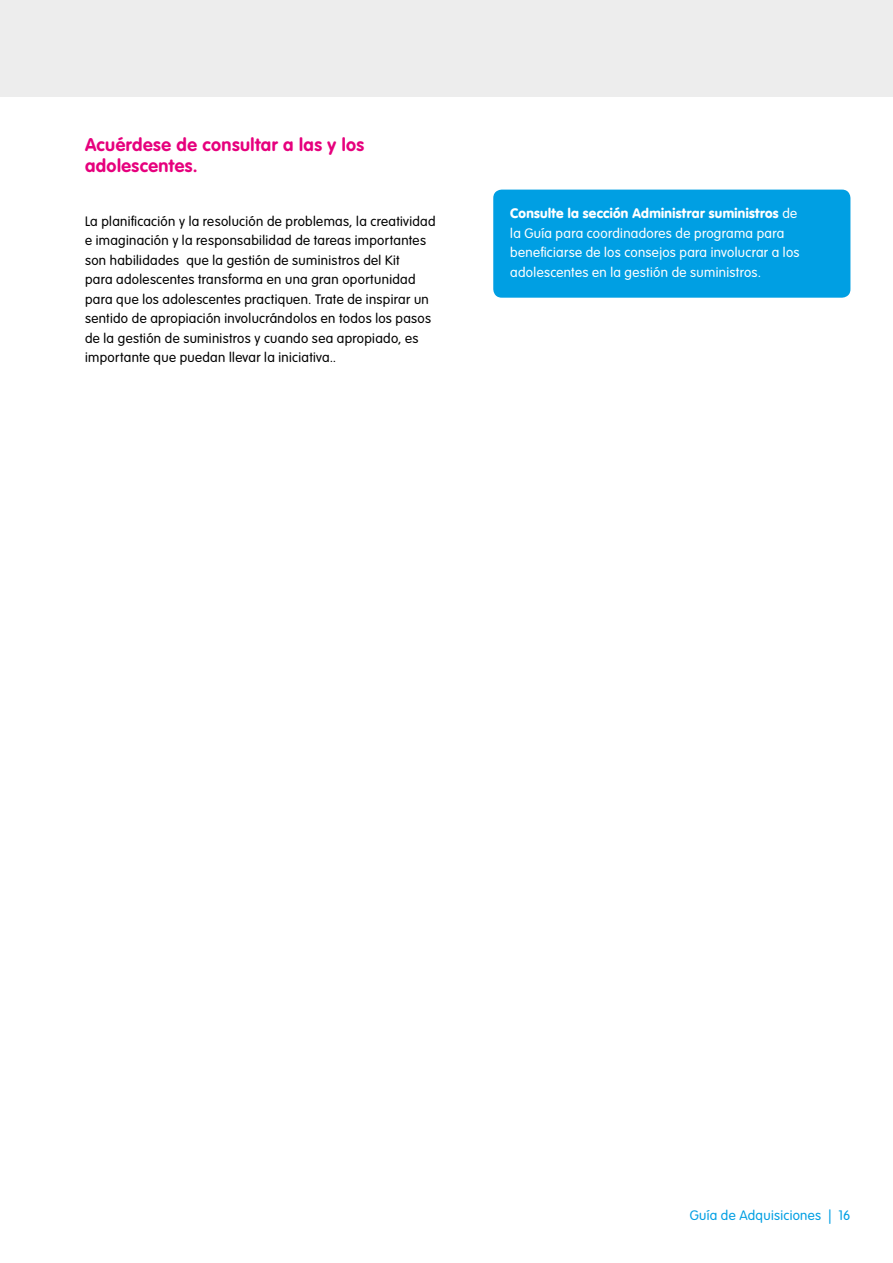
<style>
.page{position:relative;width:893px;height:1263px;background:#fff}
.page>*{position:absolute;margin:0;border:0;box-sizing:border-box;transform-origin:0 0}
.t1{font:700 18px/21.6px "VAG Rounded Std";letter-spacing:.025em;color:#e6007d}
.t2{font:300 13.5px/19.5px "VAG Rounded Std";letter-spacing:.025em;color:#000}
.t3{font:300 13.5px/19.5px "VAG Rounded Std";letter-spacing:.025em;color:#fff}
.t4{font:300 13.5px "VAG Rounded Std";letter-spacing:.025em;color:#009fe3}
.s1{font-weight:900}
</style>
<div class="page">
<div style="left:0;top:0;width:893px;height:97px;background:#ededed"></div>
<div style="left:493px;top:190px;width:357px;height:108px;background:#009fe3;border-radius:9px"></div>
<h1 class="t1" style="left:85px;top:134px;width:281px">Acuérdese de consultar a las y los adolescentes.</h1>
<p class="t2" style="left:85px;top:212px;width:352px">La planificación y la resolución de problemas, la creatividad e imaginación y la responsabilidad de tareas importantes son habilidades que la gestión de suministros del Kit<br>para adolescentes transforma en una gran oportunidad para que los adolescentes practiquen. Trate de inspirar un sentido de apropiación involucrándolos en todos los pasos de la gestión de suministros y cuando sea apropiado, es importante que puedan llevar la iniciativa..</p>
<p class="t3" style="left:510px;top:204px;width:291px"><span class="s1">Consulte la sección Administrar suministros</span> de la Guía para coordinadores de programa para beneficiarse de los consejos para involucrar a los adolescentes en la gestión de suministros.</p>
<p class="t4" style="left:690px;top:1208px;width:162px">Guía de Adquisiciones | 16</p>
</div>
